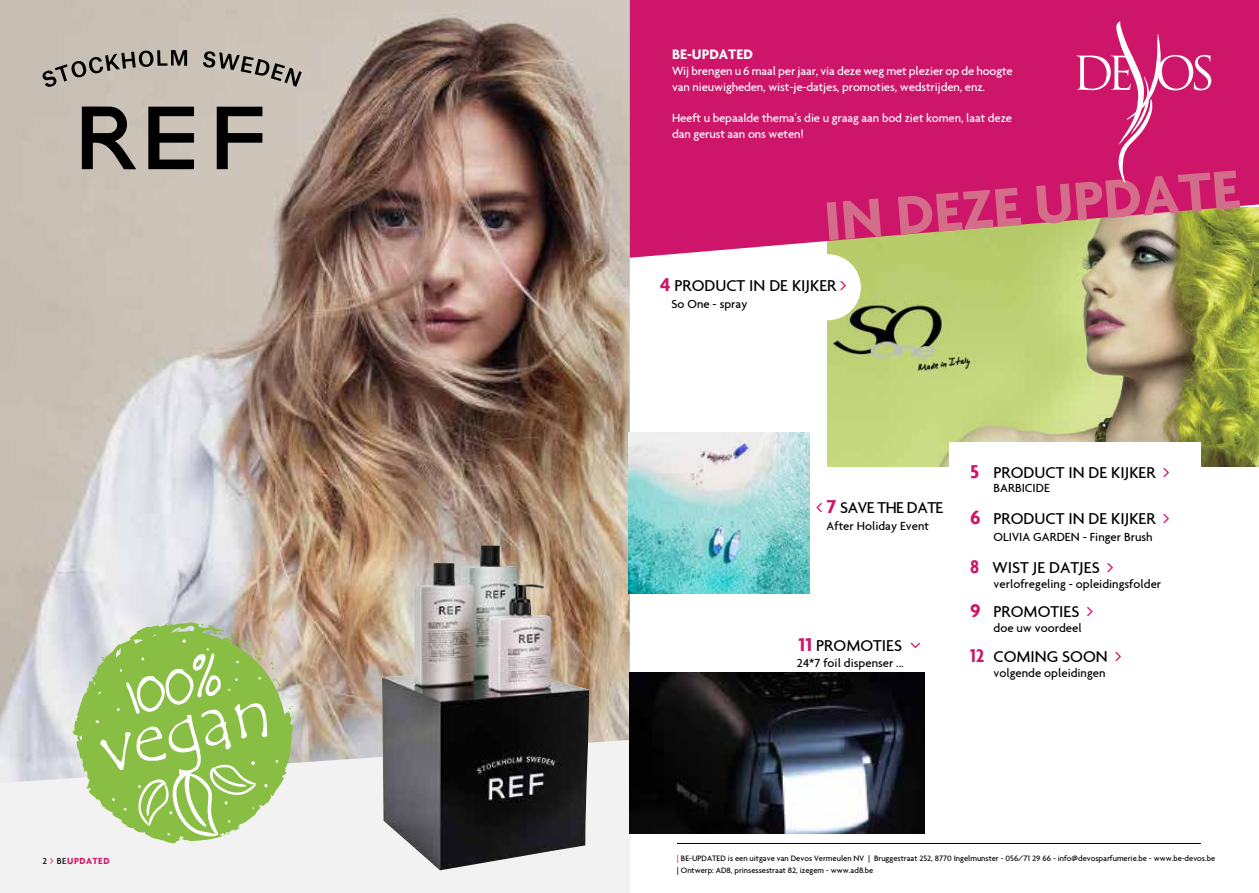
<style>
.page{position:relative;width:1259px;height:893px;background:#fff}
.page>*{position:absolute;margin:0;border:0;box-sizing:border-box;transform-origin:0 0}
.t1{font:700 59.1px "Agenda";color:#d36d89}
.t2{font:500 16.95px "Agenda";color:#000}
.t3{font:500 16.95px "Agenda";letter-spacing:-.03em;color:#000}
.t4{font:700 14.85px "Agenda";color:#fff}
.t5{font:500 12.75px/15.9px "Agenda";letter-spacing:-.01em;color:#fff}
.t6{font:500 12.75px "Agenda";color:#000}
.t7{font:700 9.6px "Agenda";letter-spacing:.05em;color:#cd1669}
.t8{font:500 8.4px/12.8px "Agenda";color:#000}
.s1{font-weight:500;color:#000}
.s2{font-weight:700;font-size:20.1px;color:#cd1669}
.s3{font-weight:700;font-stretch:condensed;font-size:20.1px;color:#cd1669}
.s4{color:#cd1669}
</style>
<div class="page">
<img style="left:828px;top:258px;width:431px;height:208px">
<div style="left:949px;top:442px;width:251px;height:384px;background:#fff"></div>
<div style="left:0;top:630px;width:629px;height:263px;background:#f3f2f2"></div>
<img style="left:0;top:0;width:630px;height:783px">
<svg style="left:82px;top:107px;width:54px;height:62px;background:#625e58"></svg>
<svg style="left:148px;top:107px;width:46px;height:62px;background:#54514c"></svg>
<svg style="left:217px;top:107px;width:45px;height:62px;background:#6c6862"></svg>
<svg style="left:203px;top:51px;width:99px;height:36px;background:#a59e96"></svg>
<svg style="left:42px;top:50px;width:145px;height:37px;background:#a69f96"></svg>
<img style="left:382px;top:545px;width:207px;height:325px">
<svg style="left:630px;top:0;width:629px;height:258px;background:#c9296a"></svg>
<hr style="left:677px;top:843px;width:523px;height:1px;background:#000">
<div style="left:794px;top:254px;width:67px;height:66px;background:#fff;border-radius:50%"></div>
<svg style="left:1076px;top:22px;width:135px;height:161px;background:#d22f79"></svg>
<img style="left:630px;top:672px;width:294px;height:161px">
<img style="left:629px;top:432px;width:180px;height:161px">
<svg style="left:71px;top:621px;width:226px;height:162px"></svg>
<svg style="left:73px;top:622px;width:221px;height:222px"></svg>
<svg style="left:81px;top:737px;width:8px;height:4px"></svg>
<svg style="left:289px;top:705px;width:4px;height:8px"></svg>
<svg style="left:95px;top:623px;width:188px;height:214px"></svg>
<p class="t7" style="left:43px;top:855px;width:68px"><span class="s1">2 BE</span>UPDATED</p>
<p class="t4" style="left:672px;top:45px;width:83px">BE-UPDATED</p>
<p class="t5" style="left:672px;top:63px;width:342px">Wij brengen u 6 maal per jaar, via deze weg met plezier op de hoogte van nieuwigheden, wist-je-datjes, promoties, wedstrijden, enz.</p>
<p class="t5" style="left:672px;top:110px;width:342px">Heeft u bepaalde thema’s die u graag aan bod ziet komen, laat deze dan gerust aan ons weten!</p>
<h1 class="t1" style="left:821px;top:187px;width:418px;rotate:-5deg">IN DEZE UPDATE</h1>
<h2 class="t2" style="left:660px;top:276px;width:178px"><span class="s2">4</span> PRODUCT IN DE KIJKER</h2>
<p class="t6" style="left:671px;top:296px;width:77px">So One - spray</p>
<h2 class="t3" style="left:826px;top:498px;width:118px"><span class="s2">7</span> SAVE THE DATE</h2>
<p class="t6" style="left:826px;top:519px;width:104px">After Holiday Event</p>
<h2 class="t2" style="left:798px;top:635px;width:105px"><span class="s2">11</span> PROMOTIES</h2>
<p class="t6" style="left:797px;top:655px;width:108px">24*7 foil dispenser ...</p>
<h2 class="t2" style="left:970px;top:462px;width:187px"><span class="s2">5</span> PRODUCT IN DE KIJKER</h2>
<p class="t6" style="left:993px;top:480px;width:58px">BARBICIDE</p>
<h2 class="t2" style="left:970px;top:508px;width:187px"><span class="s2">6</span> PRODUCT IN DE KIJKER</h2>
<p class="t6" style="left:993px;top:529px;width:161px">OLIVIA GARDEN - Finger Brush</p>
<h2 class="t2" style="left:970px;top:557px;width:131px"><span class="s3">8</span> WIST JE DATJES</h2>
<p class="t6" style="left:993px;top:576px;width:169px">verlofregeling - opleidingsfolder</p>
<h2 class="t2" style="left:970px;top:601px;width:111px"><span class="s2">9</span> PROMOTIES</h2>
<p class="t6" style="left:993px;top:620px;width:90px">doe uw voordeel</p>
<h2 class="t2" style="left:970px;top:646px;width:139px"><span class="s3">12</span> COMING SOON</h2>
<p class="t6" style="left:993px;top:665px;width:113px">volgende opleidingen</p>
<p class="t8" style="left:677px;top:851px;width:540px"><span class="s4">|</span> BE-UPDATED is een uitgave van Devos Vermeulen NV | Bruggestraat 252, 8770 Ingelmunster - 056/71 29 66 - info@devosparfumerie.be - www.be-devos.be | Ontwerp: AD8, prinsessestraat 82, izegem - www.ad8.be</p>
</div>
